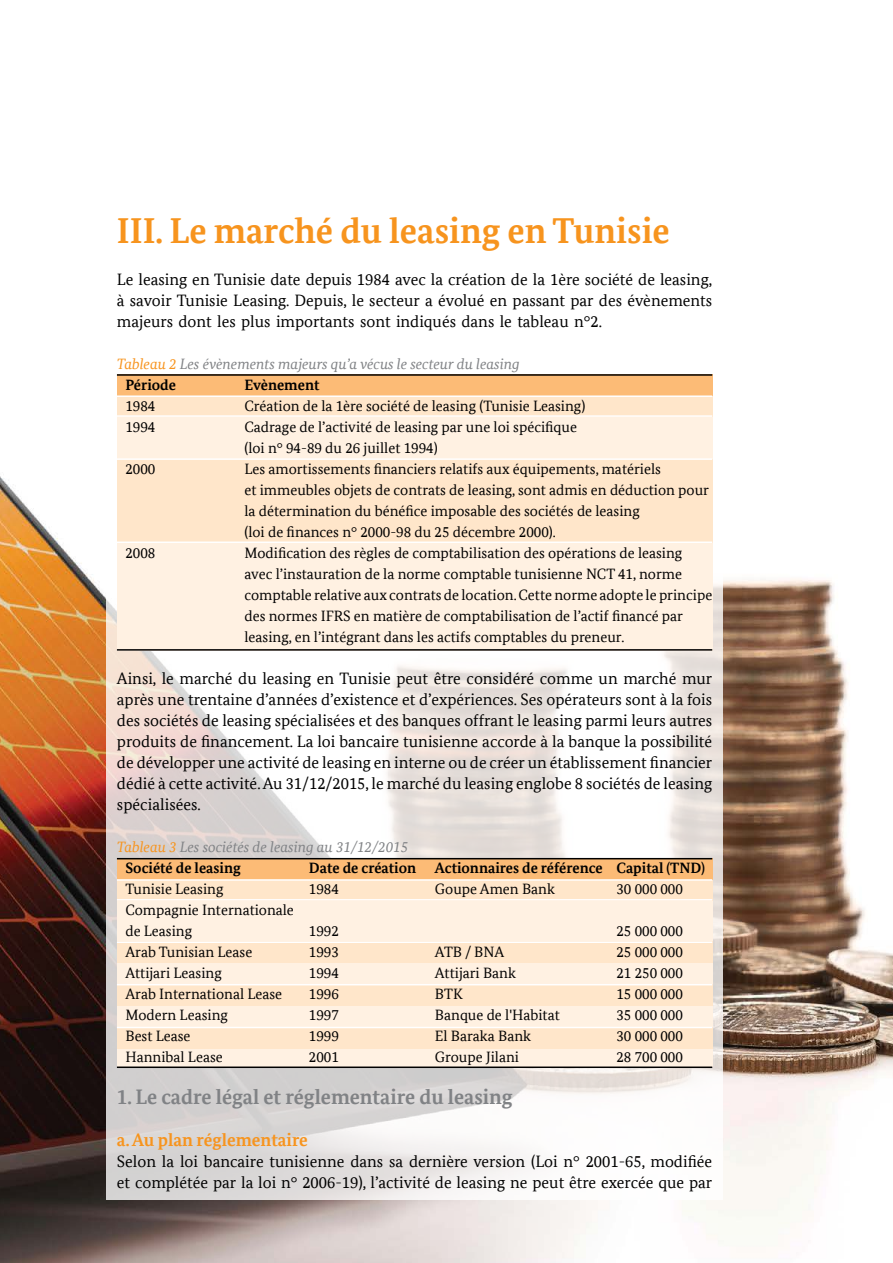
<style>
.page{position:relative;width:893px;height:1263px;background:#fff}
.page>*{position:absolute;margin:0;border:0;box-sizing:border-box;transform-origin:0 0}
.t1{font:700 36px "Bundes Serif Office T";color:#f7941e}
.t2{font:700 21px "Bundes Serif Office T";color:#808285}
.t3{font:700 18px "Bundes Serif Office T";color:#f7941e}
.t4{font:16.5px/21px "Bundes Serif Office T";color:#000;text-align:justify}
.t5{font:15px/21px "Bundes Serif Office T";color:#000}
.t6{font:italic 15px/21px "Bundes Serif Office T";color:#808285}
.t7{font:700 15px "Bundes Serif Office T";color:#000}
.s1{color:#f7941e}
.s2{font-weight:700;font-style:normal;color:#000}
</style>
<div class="page">
<img style="left:0;top:476px;width:893px;height:787px">
<svg style="left:106px;top:374px;width:617px;height:825px"></svg>
<div style="left:117px;top:415px;width:595px;height:236px;background:#fff1e2"></div>
<div style="left:117px;top:899px;width:595px;height:167px;background:#fff1e2"></div>
<div style="left:117px;top:396px;width:595px;height:21px;background:#ffe6ca"></div>
<div style="left:117px;top:879px;width:595px;height:21px;background:#ffe6ca"></div>
<div style="left:117px;top:942px;width:595px;height:21px;background:#ffe6ca"></div>
<div style="left:117px;top:984px;width:595px;height:21px;background:#ffe6ca"></div>
<div style="left:117px;top:1027px;width:595px;height:21px;background:#ffe6ca"></div>
<div style="left:117px;top:460px;width:595px;height:83px;background:#ffe6ca"></div>
<div style="left:117px;top:374px;width:595px;height:21px;background:#fcbb76"></div>
<div style="left:117px;top:858px;width:595px;height:21px;background:#fcbb76"></div>
<hr style="left:117px;top:395px;width:595px;height:2px;background:#fff">
<hr style="left:117px;top:879px;width:595px;height:2px;background:#fff">
<hr style="left:117px;top:941px;width:595px;height:2px;background:#fff">
<hr style="left:117px;top:984px;width:595px;height:1px;background:#fff">
<hr style="left:117px;top:1027px;width:595px;height:1px;background:#fff">
<hr style="left:117px;top:541px;width:595px;height:2px;background:#fff">
<hr style="left:117px;top:374px;width:595px;height:2px;background:#000">
<hr style="left:117px;top:858px;width:595px;height:1px;background:#000">
<hr style="left:117px;top:1066px;width:595px;height:2px;background:#000">
<hr style="left:117px;top:649px;width:595px;height:2px;background:#000">
<hr style="left:117px;top:415px;width:595px;height:2px;background:#fff">
<hr style="left:117px;top:899px;width:595px;height:1px;background:#fff">
<hr style="left:117px;top:458px;width:595px;height:2px;background:#fff">
<h1 class="t1" style="left:117px;top:210px;width:554px">III. Le marché du leasing en Tunisie</h1>
<p class="t4" style="left:117px;top:269px;width:597px">Le leasing en Tunisie date depuis 1984 avec la création de la 1ère société de leasing, à savoir Tunisie Leasing. Depuis, le secteur a évolué en passant par des évènements majeurs dont les plus importants sont indiqués dans le tableau n°2.</p>
<p class="t6" style="left:125px;top:353px;width:396px;text-indent:-9px"><span class="s1">Tableau 2</span> Les évènements majeurs qu’a vécus le secteur du leasing<br><span class="s2">Période</span></p>
<p class="t7" style="left:244px;top:376px;width:77px">Evènement</p>
<p class="t5" style="left:125px;top:395px;width:31px">1984</p>
<p class="t5" style="left:244px;top:395px;width:342px">Création de la 1ère société de leasing (Tunisie Leasing)</p>
<p class="t5" style="left:125px;top:416px;width:31px">1994</p>
<p class="t5" style="left:244px;top:416px;width:334px">Cadrage de l’activité de leasing par une loi spécifique (loi n° 94-89 du 26 juillet 1994)</p>
<p class="t5" style="left:125px;top:458px;width:31px">2000</p>
<p class="t5" style="left:244px;top:458px;width:466px">Les amortissements financiers relatifs aux équipements, matériels<br>et immeubles objets de contrats de leasing, sont admis en déduction pour la détermination du bénéfice imposable des sociétés de leasing<br>(loi de finances n° 2000-98 du 25 décembre 2000).</p>
<p class="t5" style="left:125px;top:542px;width:31px">2008</p>
<p class="t5" style="left:244px;top:542px;width:469px">Modification des règles de comptabilisation des opérations de leasing avec l’instauration de la norme comptable tunisienne NCT 41, norme comptable relative aux contrats de location. Cette norme adopte le principe des normes IFRS en matière de comptabilisation de l’actif financé par leasing, en l’intégrant dans les actifs comptables du preneur.</p>
<p class="t4" style="left:117px;top:668px;width:597px">Ainsi, le marché du leasing en Tunisie peut être considéré comme un marché mur après une trentaine d’années d’existence et d’expériences. Ses opérateurs sont à la fois des sociétés de leasing spécialisées et des banques offrant le leasing parmi leurs autres produits de financement. La loi bancaire tunisienne accorde à la banque la possibilité de développer une activité de leasing en interne ou de créer un établissement financier dédié à cette activité. Au 31/12/2015, le marché du leasing englobe 8 sociétés de leasing spécialisées.</p>
<p class="t6" style="left:125px;top:836px;width:284px;text-indent:-9px"><span class="s1">Tableau 3</span> Les sociétés de leasing au 31/12/2015<br><span class="s2">Société de leasing</span></p>
<p class="t7" style="left:309px;top:859px;width:109px">Date de création</p>
<p class="t7" style="left:435px;top:859px;width:272px">Actionnaires de référence Capital (TND)</p>
<p class="t5" style="left:125px;top:878px;width:100px">Tunisie Leasing</p>
<p class="t5" style="left:309px;top:878px;width:31px">1984</p>
<p class="t5" style="left:435px;top:878px;width:122px">Goupe Amen Bank</p>
<p class="t5" style="left:616px;top:878px;width:68px">30 000 000</p>
<p class="t5" style="left:125px;top:899px;width:170px">Compagnie Internationale de Leasing</p>
<p class="t5" style="left:309px;top:920px;width:31px">1992</p>
<p class="t5" style="left:616px;top:920px;width:68px">25 000 000</p>
<p class="t5" style="left:125px;top:941px;width:128px">Arab Tunisian Lease</p>
<p class="t5" style="left:309px;top:941px;width:31px">1993</p>
<p class="t5" style="left:435px;top:941px;width:71px">ATB / BNA</p>
<p class="t5" style="left:616px;top:941px;width:68px">25 000 000</p>
<p class="t5" style="left:125px;top:962px;width:98px">Attijari Leasing</p>
<p class="t5" style="left:309px;top:962px;width:31px">1994</p>
<p class="t5" style="left:435px;top:962px;width:83px">Attijari Bank</p>
<p class="t5" style="left:616px;top:962px;width:68px">21 250 000</p>
<p class="t5" style="left:125px;top:983px;width:158px">Arab International Lease</p>
<p class="t5" style="left:309px;top:983px;width:31px">1996</p>
<p class="t5" style="left:435px;top:983px;width:29px">BTK</p>
<p class="t5" style="left:616px;top:983px;width:68px">15 000 000</p>
<p class="t5" style="left:125px;top:1004px;width:104px">Modern Leasing</p>
<p class="t5" style="left:309px;top:1004px;width:31px">1997</p>
<p class="t5" style="left:435px;top:1004px;width:126px">Banque de l'Habitat</p>
<p class="t5" style="left:616px;top:1004px;width:68px">35 000 000</p>
<p class="t5" style="left:125px;top:1025px;width:67px">Best Lease</p>
<p class="t5" style="left:309px;top:1025px;width:31px">1999</p>
<p class="t5" style="left:435px;top:1025px;width:98px">El Baraka Bank</p>
<p class="t5" style="left:616px;top:1025px;width:68px">30 000 000</p>
<p class="t5" style="left:125px;top:1046px;width:99px">Hannibal Lease</p>
<p class="t5" style="left:309px;top:1046px;width:31px">2001</p>
<p class="t5" style="left:435px;top:1046px;width:86px">Groupe Jilani</p>
<p class="t5" style="left:616px;top:1046px;width:68px">28 700 000</p>
<h2 class="t2" style="left:117px;top:1084px;width:397px">1. Le cadre légal et réglementaire du leasing</h2>
<p class="t3" style="left:117px;top:1129px;width:193px">a. Au plan réglementaire</p>
<p class="t4" style="left:117px;top:1151px;width:597px">Selon la loi bancaire tunisienne dans sa dernière version (Loi n° 2001-65, modifiée et complétée par la loi n° 2006-19), l’activité de leasing ne peut être exercée que par</p>
</div>
